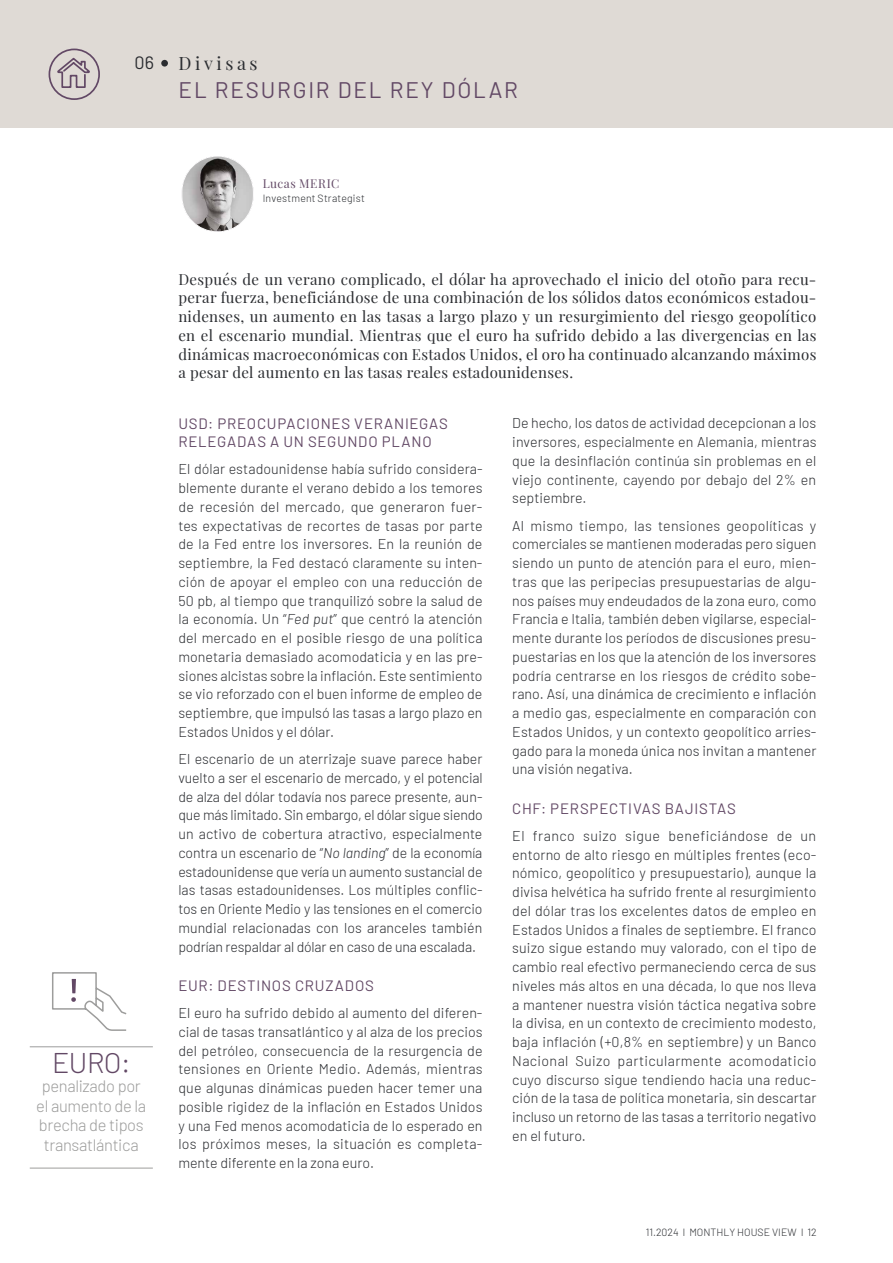
<style>
.page{position:relative;width:893px;height:1263px;background:#fff}
.page>*{position:absolute;margin:0;border:0;box-sizing:border-box;transform-origin:0 0}
.t1{font:300 28.5px "Barlow";color:#624865}
.t2{font:22.5px "Barlow";letter-spacing:.08em;color:#624865}
.t3{font:18px "Playfair Display";letter-spacing:.2em;color:#2a2c30}
.t4{font:18px "Barlow";color:#2a2c30}
.t5{font:300 16.5px/19.5px "Barlow";letter-spacing:-.02em;color:#9d9d9c;text-align:center}
.t6{font:15px/18.8px "Playfair Display";letter-spacing:.02em;color:#2a2c30;text-align:justify}
.t7{font:15px/18px "Barlow";letter-spacing:.055em;color:#624865}
.t8{font:300 14.25px/18.8px "Barlow";color:#2a2c30;text-align:justify}
.t9{font:12px "Playfair Display";letter-spacing:.045em;color:#624865}
.t10{font:300 10.5px "Barlow";letter-spacing:.005em;color:#2a2c30}
.s1{font-style:italic}
</style>
<div class="page">
<div style="left:0;top:0;width:893px;height:128px;background:#dfdad5"></div>
<img style="left:182px;top:156px;width:71px;height:76px;border-radius:36px">
<div style="left:181px;top:156px;width:73px;height:76px;border:1px solid #fff;border-radius:36px"></div>
<div style="left:161px;top:60px;width:7px;height:7px;background:#2a2c30;border-radius:50%"></div>
<hr style="left:30px;top:1046px;width:123px;height:1px;background:#9d9d9c">
<hr style="left:30px;top:1168px;width:123px;height:1px;background:#9d9d9c">
<svg style="left:52px;top:972px;width:75px;height:59px"></svg>
<svg style="left:48px;top:48px;width:52px;height:52px"></svg>
<p class="t4" style="left:134px;top:50px;width:21px">06</p>
<p class="t3" style="left:179px;top:49px;width:81px">Divisas</p>
<h2 class="t2" style="left:179px;top:74px;width:341px">EL RESURGIR DEL REY DÓLAR</h2>
<h1 class="t1" style="left:52px;top:1042px;width:80px">EURO:</h1>
<p class="t5" style="left:36px;top:1075px;width:112px">penalizado por el aumento de la brecha de tipos transatlántica</p>
<p class="t9" style="left:263px;top:174px;width:78px">Lucas MERIC</p>
<p class="t10" style="left:263px;top:191px;width:103px">Investment Strategist</p>
<p class="t6" style="left:178px;top:268px;width:640px">Después de un verano complicado, el dólar ha aprovechado el inicio del otoño para recu&shy;perar fuerza, beneficiándose de una combinación de los sólidos datos económicos estadou&shy;nidenses, un aumento en las tasas a largo plazo y un resurgimiento del riesgo geopolítico en el escenario mundial. Mientras que el euro ha sufrido debido a las divergencias en las dinámicas macroeconómicas con Estados Unidos, el oro ha continuado alcanzando máximos a pesar del aumento en las tasas reales estadounidenses.</p>
<p class="t7" style="left:178px;top:413px;width:271px">USD: PREOCUPACIONES VERANIEGAS<br>RELEGADAS A UN SEGUNDO PLANO</p>
<p class="t8" style="left:178px;top:459px;width:306px">El dólar estadounidense había sufrido considera&shy;blemente durante el verano debido a los temores de recesión del mercado, que generaron fuer&shy;tes expectativas de recortes de tasas por parte de la Fed entre los inversores. En la reunión de septiembre, la Fed destacó claramente su inten&shy;ción de apoyar el empleo con una reducción de 50 pb, al tiempo que tranquilizó sobre la salud de la economía. Un “<span class="s1">Fed put</span>” que centró la atención del mercado en el posible riesgo de una política monetaria demasiado acomodaticia y en las pre&shy;siones alcistas sobre la inflación. Este sentimiento se vio reforzado con el buen informe de empleo de septiembre, que impulsó las tasas a largo plazo en Estados Unidos y el dólar.</p>
<p class="t8" style="left:178px;top:748px;width:306px">El escenario de un aterrizaje suave parece haber vuelto a ser el escenario de mercado, y el potencial de alza del dólar todavía nos parece presente, aun&shy;que más limitado. Sin embargo, el dólar sigue siendo un activo de cobertura atractivo, especialmente contra un escenario de “<span class="s1">No landing</span>” de la economía estadounidense que vería un aumento sustancial de las tasas estadounidenses. Los múltiples conflic&shy;tos en Oriente Medio y las tensiones en el comercio mundial relacionadas con los aranceles también podrían respaldar al dólar en caso de una escalada.</p>
<p class="t7" style="left:178px;top:975px;width:197px">EUR: DESTINOS CRUZADOS</p>
<p class="t8" style="left:178px;top:1002px;width:306px">El euro ha sufrido debido al aumento del diferen&shy;cial de tasas transatlántico y al alza de los precios del petróleo, consecuencia de la resurgencia de tensiones en Oriente Medio. Además, mientras que algunas dinámicas pueden hacer temer una posible rigidez de la inflación en Estados Unidos y una Fed menos acomodaticia de lo esperado en los próximos meses, la situación es completa&shy;mente diferente en la zona euro.</p>
<p class="t8" style="left:512px;top:413px;width:306px">De hecho, los datos de actividad decepcionan a los inversores, especialmente en Alemania, mientras que la desinflación continúa sin problemas en el viejo continente, cayendo por debajo del 2% en septiembre.</p>
<p class="t8" style="left:512px;top:515px;width:306px">Al mismo tiempo, las tensiones geopolíticas y comerciales se mantienen moderadas pero siguen siendo un punto de atención para el euro, mien&shy;tras que las peripecias presupuestarias de algu&shy;nos países muy endeudados de la zona euro, como Francia e Italia, también deben vigilarse, especial&shy;mente durante los períodos de discusiones presu&shy;puestarias en los que la atención de los inversores podría centrarse en los riesgos de crédito sobe&shy;rano. Así, una dinámica de crecimiento e inflación a medio gas, especialmente en comparación con Estados Unidos, y un contexto geopolítico arries&shy;gado para la moneda única nos invitan a mantener una visión negativa.</p>
<p class="t7" style="left:512px;top:798px;width:225px">CHF: PERSPECTIVAS BAJISTAS</p>
<p class="t8" style="left:512px;top:825px;width:306px">El franco suizo sigue beneficiándose de un entorno de alto riesgo en múltiples frentes (eco&shy;nómico, geopolítico y presupuestario), aunque la divisa helvética ha sufrido frente al resurgimiento del dólar tras los excelentes datos de empleo en Estados Unidos a finales de septiembre. El franco suizo sigue estando muy valorado, con el tipo de cambio real efectivo permaneciendo cerca de sus niveles más altos en una década, lo que nos lleva a mantener nuestra visión táctica negativa sobre la divisa, en un contexto de crecimiento modesto, baja inflación (+0,8% en septiembre) y un Banco Nacional Suizo particularmente acomodaticio cuyo discurso sigue tendiendo hacia una reduc&shy;ción de la tasa de política monetaria, sin descartar incluso un retorno de las tasas a territorio negativo en el futuro.</p>
<p class="t10" style="left:646px;top:1225px;width:173px">11.2024 l MONTHLY HOUSE VIEW l 12</p>
</div>
